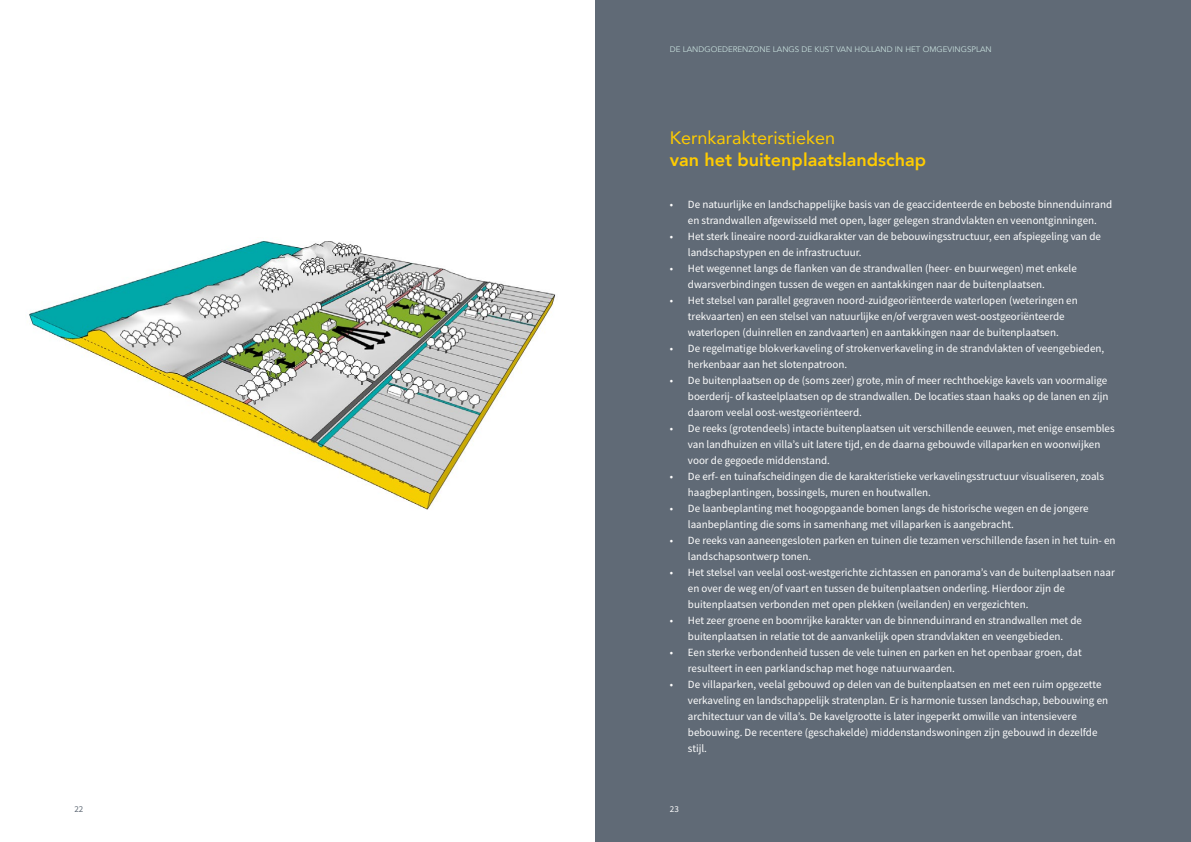
<style>
.page{position:relative;width:1191px;height:842px;background:#fff}
.page>*{position:absolute;margin:0;border:0;box-sizing:border-box;transform-origin:0 0}
.SUBKOP_12{font:800 18px "Avenir";color:#fc0}
.SUBKOP_12-2{font:18px "Avenir";color:#fc0}
.SP_broodtekst{font:11px/16px "Source Sans Pro";color:#fff}
.t1{font:9px "Source Sans Pro";color:#606a76}
.t2{font:9px "Source Sans Pro";color:#fff}
.t3{font:8px "Avenir";color:#c7dfdc}
</style>
<div class="page">
<div style="left:595px;top:0;width:596px;height:842px;background:#606a76"></div>
<img style="left:29px;top:241px;width:527px;height:269px">
<p class="t3" style="left:670px;top:45px;width:323px">DE LANDGOEDERENZONE LANGS DE KUST VAN HOLLAND IN HET OMGEVINGSPLAN</p>
<p class="SUBKOP_12-2" style="left:670px;top:123px;width:167px">Kernkarakteristieken</p>
<p class="SUBKOP_12" style="left:670px;top:145px;width:258px">van het buitenplaatslandschap</p>
<p class="SP_broodtekst" style="left:670px;top:196px;width:444px;text-align:center">• De natuurlijke en landschappelijke basis van de geaccidenteerde en beboste binnenduinrand en strandwallen afgewisseld met open, lager gelegen strandvlakten en veenontginningen.</p>
<p class="SP_broodtekst" style="left:688px;top:228px;width:414px;text-indent:-18px">• Het sterk lineaire noord-zuidkarakter van de bebouwingsstructuur, een afspiegeling van de landschapstypen en de infrastructuur.</p>
<p class="SP_broodtekst" style="left:688px;top:260px;width:390px;text-indent:-18px">• Het wegennet langs de flanken van de strandwallen (heer- en buurwegen) met enkele dwarsverbindingen tussen de wegen en aantakkingen naar de buitenplaatsen.</p>
<p class="SP_broodtekst" style="left:670px;top:292px;width:409px;text-align:center">• Het stelsel van parallel gegraven noord-zuidgeoriënteerde waterlopen (weteringen en trekvaarten) en een stelsel van natuurlijke en/of vergraven west-oostgeoriënteerde waterlopen (duinrellen en zandvaarten) en aantakkingen naar de buitenplaatsen.</p>
<p class="SP_broodtekst" style="left:688px;top:340px;width:418px;text-indent:-18px">• De regelmatige blokverkaveling of strokenverkaveling in de strandvlakten of veengebieden, herkenbaar aan het slotenpatroon.</p>
<p class="SP_broodtekst" style="left:688px;top:372px;width:422px;text-indent:-18px">• De buitenplaatsen op de (soms zeer) grote, min of meer rechthoekige kavels van voormalige boerderij- of kasteelplaatsen op de strandwallen. De locaties staan haaks op de lanen en zijn daarom veelal oost-westgeoriënteerd.</p>
<p class="SP_broodtekst" style="left:688px;top:420px;width:428px;text-indent:-18px">• De reeks (grotendeels) intacte buitenplaatsen uit verschillende eeuwen, met enige ensembles van landhuizen en villa’s uit latere tijd, en de daarna gebouwde villaparken en woonwijken voor de gegoede middenstand.</p>
<p class="SP_broodtekst" style="left:688px;top:468px;width:417px;text-indent:-18px">• De erf- en tuinafscheidingen die de karakteristieke verkavelingsstructuur visualiseren, zoals haagbeplantingen, bossingels, muren en houtwallen.</p>
<p class="SP_broodtekst" style="left:688px;top:500px;width:402px;text-indent:-18px">• De laanbeplanting met hoogopgaande bomen langs de historische wegen en de jongere laanbeplanting die soms in samenhang met villaparken is aangebracht.</p>
<p class="SP_broodtekst" style="left:688px;top:532px;width:429px;text-indent:-18px">• De reeks van aaneengesloten parken en tuinen die tezamen verschillende fasen in het tuin- en landschapsontwerp tonen.</p>
<p class="SP_broodtekst" style="left:688px;top:564px;width:428px;text-indent:-18px">• Het stelsel van veelal oost-westgerichte zichtassen en panorama’s van de buitenplaatsen naar en over de weg en/of vaart en tussen de buitenplaatsen onderling. Hierdoor zijn de buitenplaatsen verbonden met open plekken (weilanden) en vergezichten.</p>
<p class="SP_broodtekst" style="left:670px;top:612px;width:413px;text-align:center">• Het zeer groene en boomrijke karakter van de binnenduinrand en strandwallen met de buitenplaatsen in relatie tot de aanvankelijk open strandvlakten en veengebieden.</p>
<p class="SP_broodtekst" style="left:688px;top:644px;width:395px;text-indent:-18px">• Een sterke verbondenheid tussen de vele tuinen en parken en het openbaar groen, dat resulteert in een parklandschap met hoge natuurwaarden.</p>
<p class="SP_broodtekst" style="left:688px;top:676px;width:422px;text-indent:-18px">• De villaparken, veelal gebouwd op delen van de buitenplaatsen en met een ruim opgezette verkaveling en landschappelijk stratenplan. Er is harmonie tussen landschap, bebouwing en architectuur van de villa’s. De kavelgrootte is later ingeperkt omwille van intensievere bebouwing. De recentere (geschakelde) middenstandswoningen zijn gebouwd in dezelfde stijl.</p>
<p class="t1" style="left:74px;top:804px;width:10px">22</p>
<p class="t2" style="left:670px;top:804px;width:10px">23</p>
</div>
